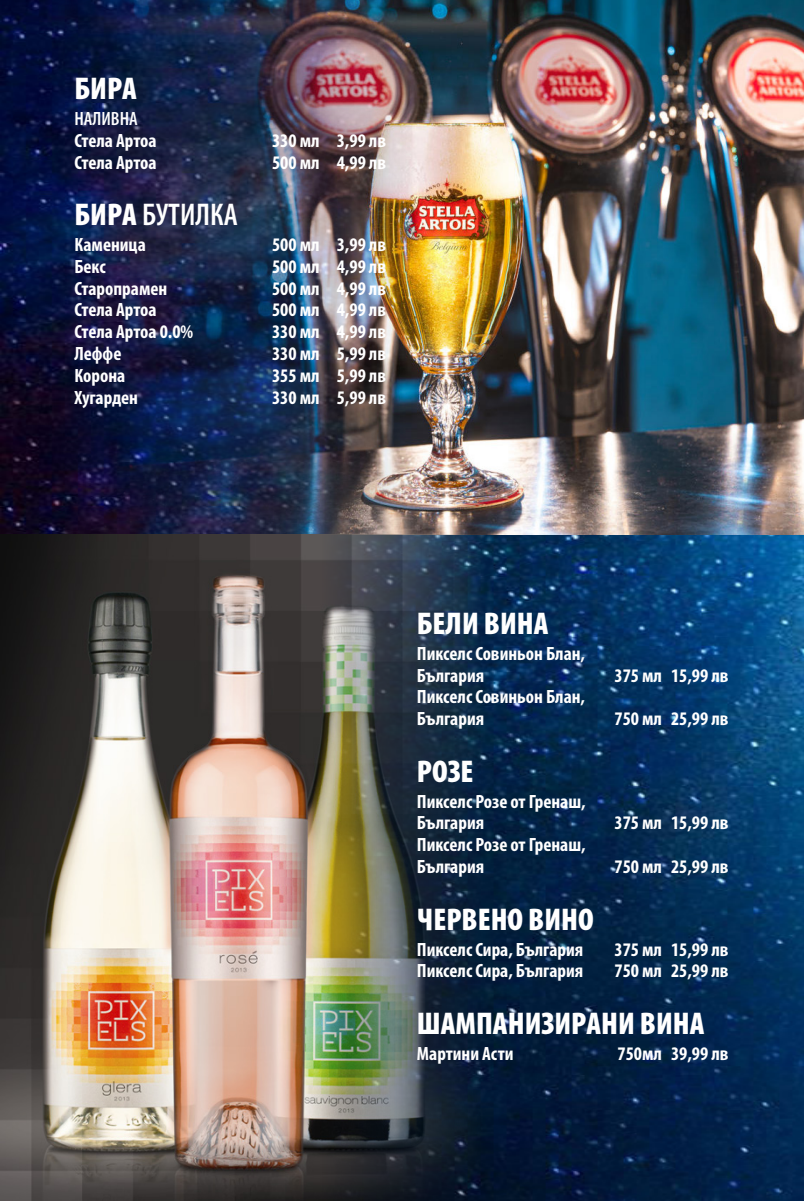
<style>
.page{position:relative;width:804px;height:1201px;background:#fff}
.page>*{position:absolute;margin:0;border:0;box-sizing:border-box;transform-origin:0 0}
.ZAGL{font:900 condensed 31.5px "Myriad Pro";color:#fff}
.ZAGL-2{font:600 condensed 31.5px "Myriad Pro";color:#fff}
.text{font:700 condensed 19.25px "Myriad Pro";color:#fff}
.text-2{font:600 condensed 19.25px "Myriad Pro";color:#fff}
.s1{font-weight:900}
</style>
<div class="page">
<img style="left:496px;top:534px;width:308px;height:666px">
<img style="left:0;top:0;width:804px;height:534px">
<img style="left:0;top:534px;width:496px;height:666px">
<p class="ZAGL" style="left:74px;top:71px;width:64px">БИРА</p>
<p class="text-2" style="left:74px;top:108px;width:65px">НАЛИВНА</p>
<p class="text" style="left:74px;top:128px;width:84px">Стела Артоа</p>
<p class="text" style="left:272px;top:128px;width:116px">330 мл 3,99 лв</p>
<p class="text" style="left:74px;top:150px;width:84px">Стела Артоа</p>
<p class="text" style="left:272px;top:150px;width:116px">500 мл 4,99 лв</p>
<p class="ZAGL-2" style="left:74px;top:198px;width:165px"><span class="s1">БИРА</span> БУТИЛКА</p>
<p class="text" style="left:74px;top:233px;width:73px">Каменица</p>
<p class="text" style="left:272px;top:233px;width:116px">500 мл 3,99 лв</p>
<p class="text" style="left:74px;top:254px;width:33px">Бекс</p>
<p class="text" style="left:272px;top:254px;width:116px">500 мл 4,99 лв</p>
<p class="text" style="left:74px;top:276px;width:94px">Старопрамен</p>
<p class="text" style="left:272px;top:276px;width:116px">500 мл 4,99 лв</p>
<p class="text" style="left:74px;top:298px;width:84px">Стела Артоа</p>
<p class="text" style="left:272px;top:298px;width:116px">500 мл 4,99 лв</p>
<p class="text" style="left:74px;top:320px;width:120px">Стела Артоа 0.0%</p>
<p class="text" style="left:272px;top:320px;width:116px">330 мл 4,99 лв</p>
<p class="text" style="left:74px;top:341px;width:48px">Леффе</p>
<p class="text" style="left:272px;top:341px;width:116px">330 мл 5,99 лв</p>
<p class="text" style="left:74px;top:363px;width:52px">Корона</p>
<p class="text" style="left:272px;top:363px;width:116px">355 мл 5,99 лв</p>
<p class="text" style="left:74px;top:385px;width:65px">Хугарден</p>
<p class="text" style="left:272px;top:385px;width:116px">330 мл 5,99 лв</p>
<p class="ZAGL" style="left:417px;top:606px;width:133px">БЕЛИ ВИНА</p>
<p class="text" style="left:417px;top:641px;width:170px">Пикселс Совиньон Блан,</p>
<p class="text" style="left:417px;top:663px;width:69px">България</p>
<p class="text" style="left:614px;top:663px;width:116px">375 мл 15,99 лв</p>
<p class="text" style="left:417px;top:685px;width:170px">Пикселс Совиньон Блан,</p>
<p class="text" style="left:417px;top:706px;width:69px">България</p>
<p class="text" style="left:614px;top:706px;width:116px">750 мл 25,99 лв</p>
<p class="ZAGL" style="left:417px;top:754px;width:58px">РОЗЕ</p>
<p class="text" style="left:417px;top:789px;width:170px">Пикселс Розе от Гренаш,</p>
<p class="text" style="left:417px;top:811px;width:69px">България</p>
<p class="text" style="left:614px;top:811px;width:116px">375 мл 15,99 лв</p>
<p class="text" style="left:417px;top:832px;width:170px">Пикселс Розе от Гренаш,</p>
<p class="text" style="left:417px;top:854px;width:69px">България</p>
<p class="text" style="left:614px;top:854px;width:116px">750 мл 25,99 лв</p>
<p class="ZAGL" style="left:417px;top:901px;width:178px">ЧЕРВЕНО ВИНО</p>
<p class="text" style="left:417px;top:937px;width:168px">Пикселс Сира, България</p>
<p class="text" style="left:614px;top:937px;width:116px">375 мл 15,99 лв</p>
<p class="text" style="left:417px;top:958px;width:168px">Пикселс Сира, България</p>
<p class="text" style="left:614px;top:958px;width:116px">750 мл 25,99 лв</p>
<p class="ZAGL" style="left:417px;top:1006px;width:289px">ШАМПАНИЗИРАНИ ВИНА</p>
<p class="text" style="left:417px;top:1041px;width:98px">Мартини Асти</p>
<p class="text" style="left:617px;top:1041px;width:112px">750мл 39,99 лв</p>
</div>
